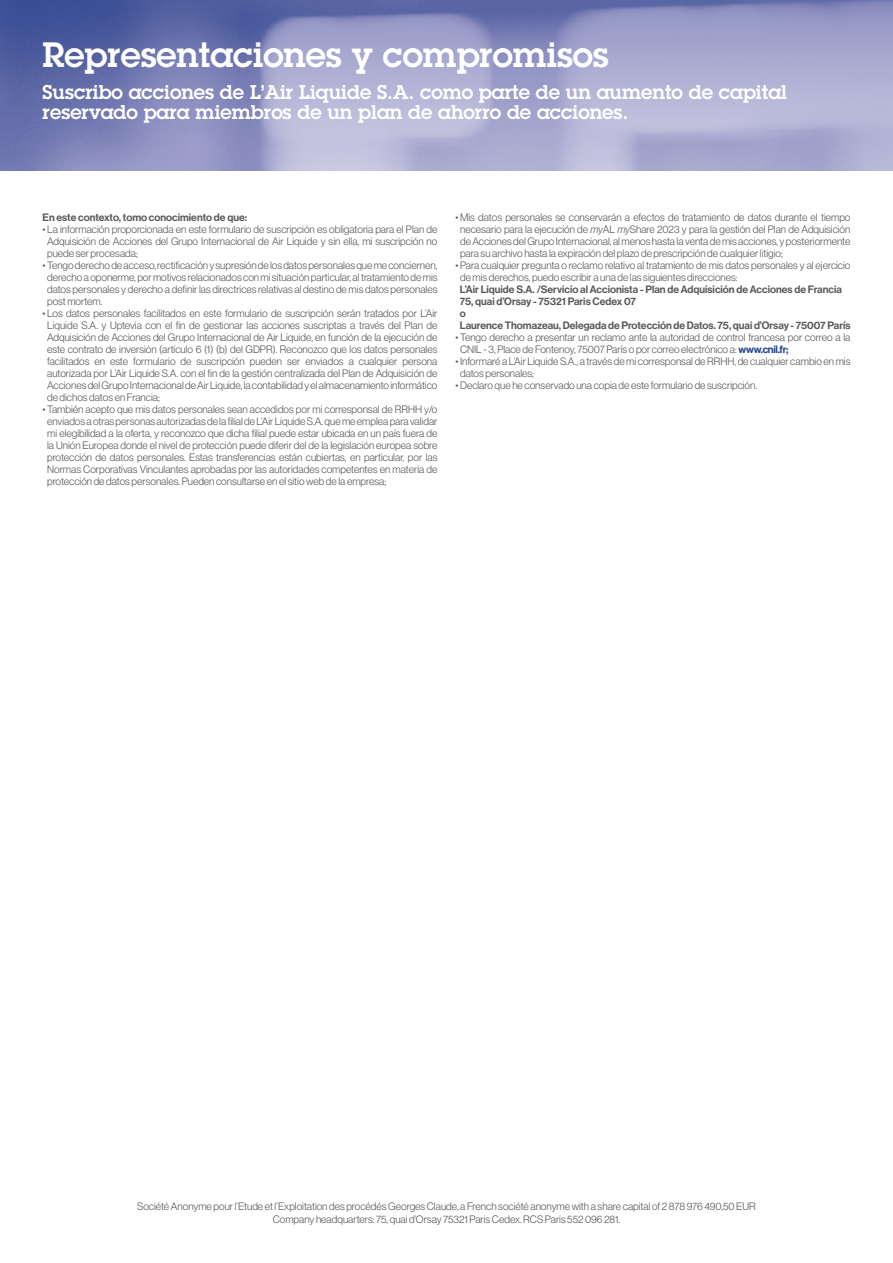
<style>
.page{position:relative;width:893px;height:1263px;background:#fff}
.page>*{position:absolute;margin:0;border:0;box-sizing:border-box;transform-origin:0 0}
.t1{font:600 34.5px "Lubalin Graph Std";color:#fff}
.t2{font:600 19.5px/19.5px "Lubalin Graph Std";color:#fff}
.t3{font:10.5px/12px "N Haas Grotesk DS Std 45 Lt";color:#575756;text-align:justify}
.t4{font:10.5px/12px "N Haas Grotesk DS Std 65 Md";color:#575756}
.s1{font-family:"N Haas Grotesk DS Std 46 Lt It"}
.s2{font-family:"N Haas Grotesk DS Std 65 Md";color:#1e3d88}
</style>
<div class="page">
<img style="left:0;top:0;width:893px;height:170px">
<h1 class="t1" style="left:43px;top:32px;width:568px">Representaciones y compromisos</h1>
<h2 class="t2" style="left:43px;top:82px;width:746px">Suscribo acciones de L’Air Liquide S.A. como parte de un aumento de capital reservado para miembros de un plan de ahorro de acciones.</h2>
<p class="t4" style="left:43px;top:211px;width:206px">En este contexto, tomo conocimiento de que:</p>
<p class="t3" style="left:47px;top:223px;width:392px;text-indent:-5px">• La información proporcionada en este formulario de suscripción es obligatoria para el Plan de Adquisición de Acciones del Grupo Internacional de Air Liquide y sin ella, mi suscripción no puede ser procesada;</p>
<p class="t3" style="left:47px;top:259px;width:392px;text-indent:-5px">• Tengo derecho de acceso, rectificación y supresión de los datos personales que me conciernen, derecho a oponerme, por motivos relacionados con mi situación particular, al tratamiento de mis datos personales y derecho a definir las directrices relativas al destino de mis datos personales post mortem.</p>
<p class="t3" style="left:47px;top:307px;width:392px;text-indent:-5px">• Los datos personales facilitados en este formulario de suscripción serán tratados por L’Air Liquide S.A. y Uptevia con el fin de gestionar las acciones suscriptas a través del Plan de Adquisición de Acciones del Grupo Internacional de Air Liquide, en función de la ejecución de este contrato de inversión (artículo 6 (1) (b) del GDPR). Reconozco que los datos personales facilitados en este formulario de suscripción pueden ser enviados a cualquier persona autorizada por L’Air Liquide S.A. con el fin de la gestión centralizada del Plan de Adquisición de Acciones del Grupo Internacional de Air Liquide, la contabilidad y el almacenamiento informático de dichos datos en Francia;</p>
<p class="t3" style="left:47px;top:403px;width:392px;text-indent:-5px">• También acepto que mis datos personales sean accedidos por mi corresponsal de RRHH y/o enviados a otras personas autorizadas de la filial de L’Air Liquide S.A. que me emplea para validar mi elegibilidad a la oferta, y reconozco que dicha filial puede estar ubicada en un país fuera de la Unión Europea donde el nivel de protección puede diferir del de la legislación europea sobre protección de datos personales. Estas transferencias están cubiertas, en particular, por las Normas Corporativas Vinculantes aprobadas por las autoridades competentes en materia de protección de datos personales. Pueden consultarse en el sitio web de la empresa;</p>
<p class="t3" style="left:460px;top:211px;width:392px;text-indent:-5px">• Mis datos personales se conservarán a efectos de tratamiento de datos durante el tiempo necesario para la ejecución de <span class="s1">my</span>AL <span class="s1">my</span>Share 2023 y para la gestión del Plan de Adquisición de Acciones del Grupo Internacional, al menos hasta la venta de mis acciones, y posteriormente para su archivo hasta la expiración del plazo de prescripción de cualquier litigio;</p>
<p class="t3" style="left:460px;top:259px;width:392px;text-indent:-5px">• Para cualquier pregunta o reclamo relativo al tratamiento de mis datos personales y al ejercicio de mis derechos, puedo escribir a una de las siguientes direcciones:</p>
<p class="t4" style="left:460px;top:283px;width:392px">L’Air Liquide S.A. /Servicio al Accionista - Plan de Adquisición de Acciones de Francia 75, quai d’Orsay - 75321 Paris Cedex 07<br>o<br>Laurence Thomazeau, Delegada de Protección de Datos. 75, quai d’Orsay - 75007 París</p>
<p class="t3" style="left:460px;top:331px;width:392px;text-indent:-5px">• Tengo derecho a presentar un reclamo ante la autoridad de control francesa por correo a la<br>CNIL - 3, Place de Fontenoy, 75007 París o por correo electrónico a: <span class="s2">www.cnil.fr;</span></p>
<p class="t3" style="left:460px;top:355px;width:392px;text-indent:-5px">• Informaré a L’Air Liquide S.A., a través de mi corresponsal de RRHH, de cualquier cambio en mis datos personales;</p>
<p class="t3" style="left:455px;top:379px;width:303px">• Declaro que he conservado una copia de este formulario de suscripción.</p>
<p class="t3" style="left:137px;top:1199px;width:620px;line-height:13.5px;text-align:center">Société Anonyme pour l’Etude et l’Exploitation des procédés Georges Claude, a French société anonyme with a share capital of 2 878 976 490,50 EUR<br>Company headquarters: 75, quai d’Orsay 75321 Paris Cedex. RCS Paris 552 096 281.</p>
</div>
